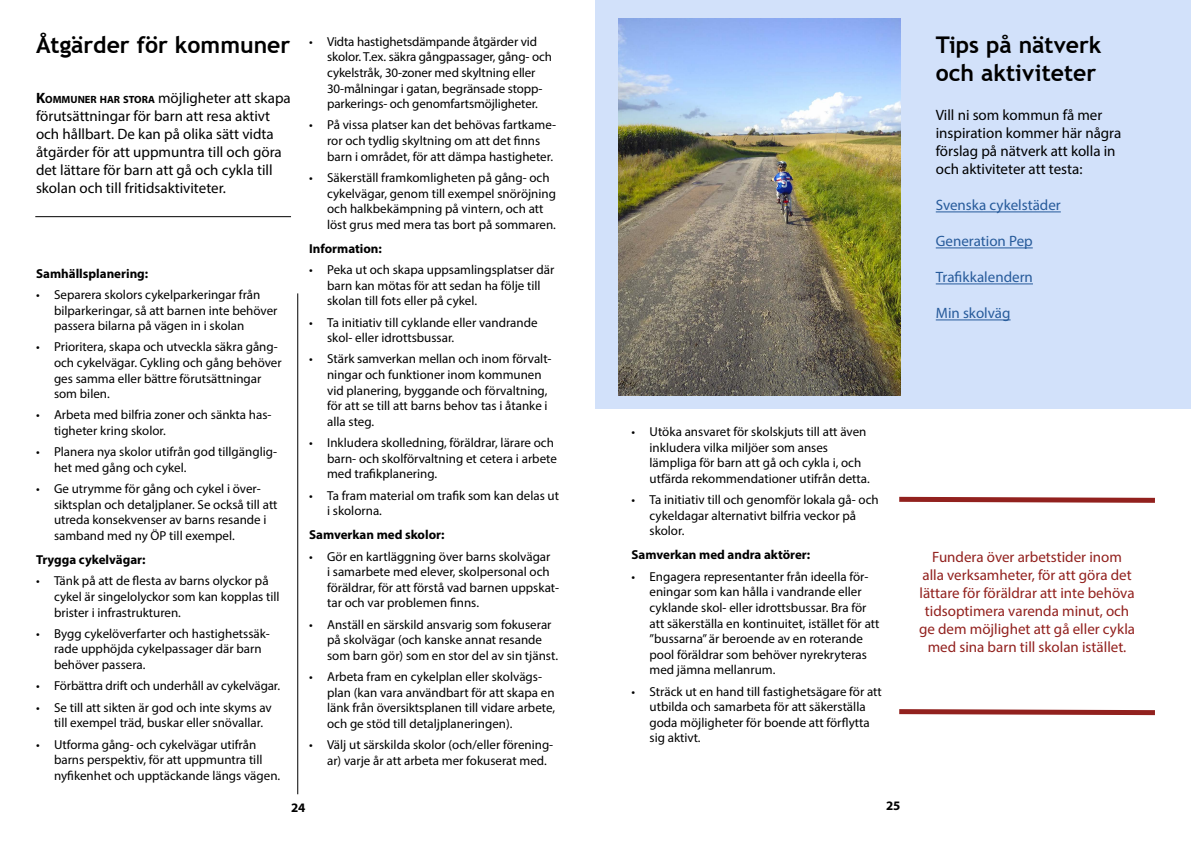
<style>
.page{position:relative;width:1191px;height:842px;background:#fff}
.page>*{position:absolute;margin:0;border:0;box-sizing:border-box;transform-origin:0 0}
.t1{font:700 23px/27.6px "Trebuchet MS";color:#000}
.t2{font:15px/18px "Myriad Pro";color:#000}
.t3{font:15px/18px "Myriad Pro";color:#92211e;text-align:center}
.t4{font:15px "Myriad Pro";color:#275b9b}
.t5{font:13px/15.6px "Myriad Pro";color:#000}
.t6{font:700 13px "Myriad Pro";color:#000}
.s1{font-weight:700}
.s2{font-weight:700;font-size:10.5px}
</style>
<div class="page">
<div style="left:901px;top:0;width:290px;height:408px;background:#d2e1fa"></div>
<div style="left:595px;top:0;width:322px;height:408px;background:#d2e1fa"></div>
<img style="left:618px;top:18px;width:283px;height:377px">
<hr style="left:297px;top:293px;width:1px;height:501px;background:#000">
<svg style="left:899px;top:496px;width:256px;height:7px"></svg>
<svg style="left:899px;top:709px;width:256px;height:7px"></svg>
<hr style="left:35px;top:216px;width:256px;height:1px;background:#000">
<hr style="left:935px;top:212px;width:125px;height:1px;background:#275b9b">
<hr style="left:935px;top:248px;width:97px;height:1px;background:#275b9b">
<hr style="left:935px;top:284px;width:98px;height:1px;background:#275b9b">
<hr style="left:935px;top:320px;width:75px;height:1px;background:#275b9b">
<h1 class="t1" style="left:36px;top:31px;width:256px">Åtgärder för kommuner</h1>
<p class="t2" style="left:36px;top:89px;width:256px"><span class="s1">K</span><span class="s2">OMMUNER HAR STORA</span> möjligheter att skapa förutsättningar för barn att resa aktivt och hållbart. De kan på olika sätt vidta åtgärder för att uppmuntra till och göra det lättare för barn att gå och cykla till skolan och till fritidsaktiviteter.</p>
<p class="t6" style="left:36px;top:265px;width:114px">Samhällsplanering:</p>
<p class="t5" style="left:54px;top:287px;width:225px;text-indent:-18px">• Separera skolors cykelparkeringar från bilparkeringar, så att barnen inte behöver passera bilarna på vägen in i skolan</p>
<p class="t5" style="left:54px;top:339px;width:229px;text-indent:-18px">• Prioritera, skapa och utveckla säkra gång&shy;och cykelvägar. Cykling och gång behöver ges samma eller bättre förutsättningar som bilen.</p>
<p class="t5" style="left:54px;top:407px;width:219px;text-indent:-18px">• Arbeta med bilfria zoner och sänkta has&shy;tigheter kring skolor.</p>
<p class="t5" style="left:54px;top:444px;width:224px;text-indent:-18px">• Planera nya skolor utifrån god tillgänglig&shy;het med gång och cykel.</p>
<p class="t5" style="left:54px;top:481px;width:225px;text-indent:-18px">• Ge utrymme för gång och cykel i över&shy;siktsplan och detaljplaner. Se också till att utreda konsekvenser av barns resande i samband med ny ÖP till exempel.</p>
<p class="t6" style="left:36px;top:551px;width:111px">Trygga cykelvägar:</p>
<p class="t5" style="left:54px;top:573px;width:227px;text-indent:-18px">• Tänk på att de flesta av barns olyckor på cykel är singelolyckor som kan kopplas till brister i infrastrukturen.</p>
<p class="t5" style="left:54px;top:625px;width:217px;text-indent:-18px">• Bygg cykelöverfarter och hastighetssäk&shy;rade upphöjda cykelpassager där barn behöver passera.</p>
<p class="t5" style="left:36px;top:678px;width:245px">• Förbättra drift och underhåll av cykelvägar.</p>
<p class="t5" style="left:54px;top:699px;width:219px;text-indent:-18px">• Se till att sikten är god och inte skyms av till exempel träd, buskar eller snövallar.</p>
<p class="t5" style="left:54px;top:736px;width:228px;text-indent:-18px">• Utforma gång- och cykelvägar utifrån barns perspektiv, för att uppmuntra till nyfikenhet och upptäckande längs vägen.</p>
<p class="t5" style="left:327px;top:33px;width:226px;text-indent:-18px">• Vidta hastighetsdämpande åtgärder vid skolor. T.ex. säkra gångpassager, gång- och cykelstråk, 30-zoner med skyltning eller 30-målningar i gatan, begränsade stopp&shy;parkerings- och genomfartsmöjligheter.</p>
<p class="t5" style="left:327px;top:117px;width:231px;text-indent:-18px">• På vissa platser kan det behövas fartkame&shy;ror och tydlig skyltning om att det finns barn i området, för att dämpa hastigheter.</p>
<p class="t5" style="left:327px;top:170px;width:230px;text-indent:-18px">• Säkerställ framkomligheten på gång- och cykelvägar, genom till exempel snöröjning och halkbekämpning på vintern, och att löst grus med mera tas bort på sommaren.</p>
<p class="t6" style="left:309px;top:240px;width:74px">Information:</p>
<p class="t5" style="left:327px;top:262px;width:229px;text-indent:-18px">• Peka ut och skapa uppsamlingsplatser där barn kan mötas för att sedan ha följe till skolan till fots eller på cykel.</p>
<p class="t5" style="left:327px;top:314px;width:212px;text-indent:-18px">• Ta initiativ till cyklande eller vandrande skol- eller idrottsbussar.</p>
<p class="t5" style="left:327px;top:351px;width:226px;text-indent:-18px">• Stärk samverkan mellan och inom förvalt&shy;ningar och funktioner inom kommunen vid planering, byggande och förvaltning, för att se till att barns behov tas i åtanke i alla steg.</p>
<p class="t5" style="left:327px;top:435px;width:231px;text-indent:-18px">• Inkludera skolledning, föräldrar, lärare och barn- och skolförvaltning et cetera i arbete med trafikplanering.</p>
<p class="t5" style="left:327px;top:487px;width:233px;text-indent:-18px">• Ta fram material om trafik som kan delas ut i skolorna.</p>
<p class="t6" style="left:309px;top:526px;width:137px">Samverkan med skolor:</p>
<p class="t5" style="left:327px;top:548px;width:234px;text-indent:-18px">• Gör en kartläggning över barns skolvägar<br>i samarbete med elever, skolpersonal och föräldrar, för att förstå vad barnen uppskat&shy;tar och var problemen finns.</p>
<p class="t5" style="left:327px;top:616px;width:232px;text-indent:-18px">• Anställ en särskild ansvarig som fokuserar på skolvägar (och kanske annat resande som barn gör) som en stor del av sin tjänst.</p>
<p class="t5" style="left:327px;top:669px;width:229px;text-indent:-18px">• Arbeta fram en cykelplan eller skolvägs&shy;plan (kan vara användbart för att skapa en länk från översiktsplanen till vidare arbete, och ge stöd till detaljplaneringen).</p>
<p class="t5" style="left:327px;top:737px;width:228px;text-indent:-18px">• Välj ut särskilda skolor (och/eller förening&shy;ar) varje år att arbeta mer fokuserat med.</p>
<p class="t5" style="left:649px;top:424px;width:222px;text-indent:-18px">• Utöka ansvaret för skolskjuts till att även inkludera vilka miljöer som anses lämpliga för barn att gå och cykla i, och utfärda rekommendationer utifrån detta.</p>
<p class="t5" style="left:649px;top:492px;width:231px;text-indent:-18px">• Ta initiativ till och genomför lokala gå- och cykeldagar alternativt bilfria veckor på skolor.</p>
<p class="t6" style="left:631px;top:547px;width:180px">Samverkan med andra aktörer:</p>
<p class="t5" style="left:649px;top:568px;width:231px;text-indent:-18px">• Engagera representanter från ideella för&shy;eningar som kan hålla i vandrande eller cyklande skol- eller idrottsbussar. Bra för att säkerställa en kontinuitet, istället för att ”bussarna” är beroende av en roterande pool föräldrar som behöver nyrekryteras med jämna mellanrum.</p>
<p class="t5" style="left:649px;top:683px;width:234px;text-indent:-18px">• Sträck ut en hand till fastighetsägare för att utbilda och samarbeta för att säkerställa goda möjligheter för boende att förflytta sig aktivt.</p>
<p class="t6" style="left:291px;top:799px;width:16px">24</p>
<p class="t6" style="left:886px;top:797px;width:16px">25</p>
<h1 class="t1" style="left:935px;top:31px;width:167px">Tips på nätverk och aktiviteter</h1>
<p class="t2" style="left:935px;top:106px;width:187px">Vill ni som kommun få mer inspiration kommer här några förslag på nätverk att kolla in och aktiviteter att testa:</p>
<p class="t4" style="left:935px;top:196px;width:126px">Svenska cykelstäder</p>
<p class="t4" style="left:935px;top:232px;width:98px">Generation Pep</p>
<p class="t4" style="left:935px;top:268px;width:99px">Trafikkalendern</p>
<p class="t4" style="left:935px;top:304px;width:76px">Min skolväg</p>
<p class="t3" style="left:919px;top:547px;width:217px">Fundera över arbetstider inom<br>alla verksamheter, för att göra det lättare för föräldrar att inte behöva tidsoptimera varenda minut, och ge dem möjlighet att gå eller cykla med sina barn till skolan istället.</p>
</div>
